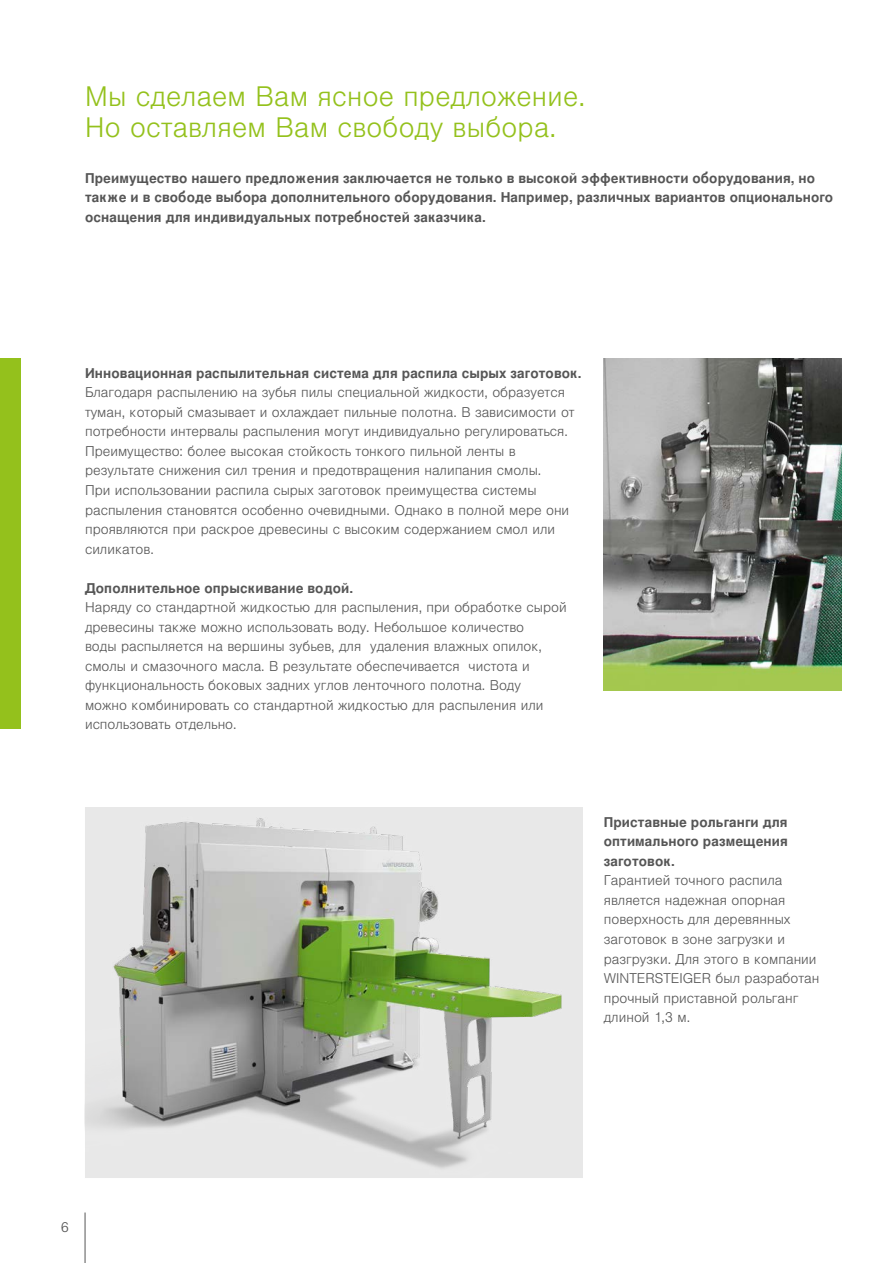
<style>
.page{position:relative;width:893px;height:1263px;background:#fff}
.page>*{position:absolute;margin:0;border:0;box-sizing:border-box;transform-origin:0 0}
.t1{font:300 27px/31.5px "Nimbus San LOT";letter-spacing:.01em;color:#94c11c}
.t2{font:300 13.5px/19.5px "Nimbus San LOT";color:#565656}
.t3{font:700 13.5px/19.5px "Nimbus San LOT";letter-spacing:.01em;color:#565656}
</style>
<div class="page">
<hr style="left:85px;top:1212px;width:1px;height:51px;background:#565656">
<img style="left:85px;top:807px;width:498px;height:371px">
<img style="left:604px;top:358px;width:238px;height:332px">
<div style="left:0;top:358px;width:20px;height:371px;background:#94c11c"></div>
<h1 class="t1" style="left:85px;top:81px;width:502px">Мы сделаем Вам ясное предложение.<br>Но оставляем Вам свободу выбора.</h1>
<p class="t3" style="left:85px;top:169px;width:750px">Преимущество нашего предложения заключается не только в высокой эффективности оборудования, но также и в свободе выбора дополнительного оборудования. Например, различных вариантов опционального оснащения для индивидуальных потребностей заказчика.</p>
<p class="t3" style="left:85px;top:364px;width:498px">Инновационная распылительная система для распила сырых заготовок.</p>
<p class="t2" style="left:85px;top:383px;width:491px">Благодаря распылению на зубья пилы специальной жидкости, образуется туман, который смазывает и охлаждает пильные полотна. В зависимости от потребности интервалы распыления могут индивидуально регулироваться.<br>Преимущество: более высокая стойкость тонкого пильной ленты в результате снижения сил трения и предотвращения налипания смолы.<br>При использовании распила сырых заготовок преимущества системы распыления становятся особенно очевидными. Однако в полной мере они проявляются при раскрое древесины с высоким содержанием смол или силикатов.</p>
<p class="t3" style="left:85px;top:579px;width:270px">Дополнительное опрыскивание водой.</p>
<p class="t2" style="left:85px;top:598px;width:483px">Наряду со стандартной жидкостью для распыления, при обработке сырой древесины также можно использовать воду. Небольшое количество<br>воды распыляется на вершины зубьев, для удаления влажных опилок, смолы и смазочного масла. В результате обеспечивается чистота и функциональность боковых задних углов ленточного полотна. Воду<br>можно комбинировать со стандартной жидкостью для распыления или использовать отдельно.</p>
<p class="t3" style="left:604px;top:813px;width:186px;text-align:justify">Приставные рольганги для оптимального размещения заготовок.</p>
<p class="t2" style="left:604px;top:871px;width:217px">Гарантией точного распила является надежная опорная поверхность для деревянных заготовок в зоне загрузки и разгрузки. Для этого в компании<br>WINTERSTEIGER был разработан прочный приставной рольганг длиной 1,3 м.</p>
<p class="t2" style="left:61px;top:1218px;width:10px">6</p>
</div>
